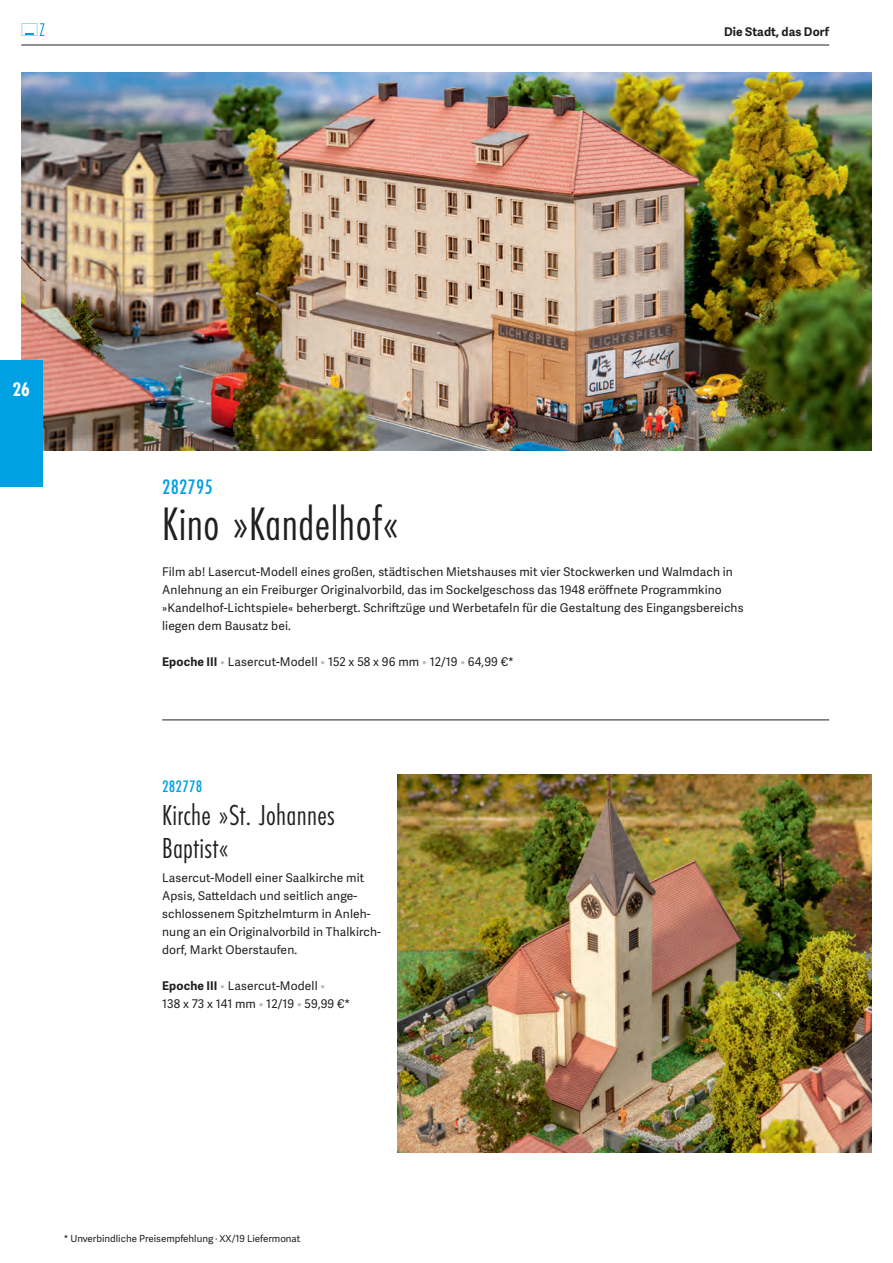
<style>
.page{position:relative;width:893px;height:1263px;background:#fff}
.page>*{position:absolute;margin:0;border:0;box-sizing:border-box;transform-origin:0 0}
.t1{font:48.75px "Futura EF Light Con";letter-spacing:.01em;color:#231f20}
.t2{font:30px/33px "Futura EF Light Con";letter-spacing:.01em;color:#231f20}
.t3{font:21.75px "Futura EF Medium Con";letter-spacing:.01em;color:#00a1e3}
.t4{font:20.25px "Futura EF Bold Con";color:#fff}
.t5{font:17.25px "Futura EF Medium Con";letter-spacing:.01em;color:#00a1e3}
.t6{font:12px/18px "Adelle Sans";letter-spacing:.01em;color:#231f20}
.t7{font:700 12px "Adelle Sans";letter-spacing:.01em;color:#231f20}
.t8{font:9.75px "Adelle Sans";color:#231f20}
.s1{font-weight:700}
.s2{color:#bcbdc0}
</style>
<div class="page">
<hr style="left:21px;top:45px;width:808px;height:1px;background:#231f20">
<hr style="left:162px;top:720px;width:667px;height:1px;background:#231f20">
<img style="left:21px;top:72px;width:851px;height:378px">
<img style="left:397px;top:774px;width:475px;height:378px">
<svg style="left:22px;top:23px;width:23px;height:13px"></svg>
<div style="left:0;top:360px;width:43px;height:126px;background:#00a1e3"></div>
<p class="t7" style="left:724px;top:23px;width:107px">Die Stadt, das Dorf</p>
<h3 class="t4" style="left:13px;top:378px;width:19px">26</h3>
<h3 class="t3" style="left:162px;top:475px;width:52px">282795</h3>
<h1 class="t1" style="left:162px;top:497px;width:238px">Kino »Kandelhof«</h1>
<p class="t6" style="left:162px;top:562px;width:583px">Film ab! Lasercut-Modell eines großen, städtischen Mietshauses mit vier Stockwerken und Walmdach in Anlehnung an ein Freiburger Originalvorbild, das im Sockelgeschoss das 1948 eröffnete Programmkino »Kandelhof-Lichtspiele« beherbergt. Schriftzüge und Werbetafeln für die Gestaltung des Eingangsbereichs liegen dem Bausatz bei.</p>
<p class="t6" style="left:162px;top:652px;width:353px"><span class="s1">Epoche III</span> <span class="s2">•</span> Lasercut-Modell <span class="s2">•</span> 152 x 58 x 96 mm <span class="s2">•</span> 12/19 <span class="s2">•</span> 64,99 €*</p>
<h3 class="t5" style="left:162px;top:777px;width:42px">282778</h3>
<h2 class="t2" style="left:162px;top:799px;width:174px">Kirche »St. Johannes<br>Baptist«</h2>
<p class="t6" style="left:162px;top:868px;width:220px">Lasercut-Modell einer Saalkirche mit Apsis, Satteldach und seitlich ange&shy;schlossenem Spitzhelmturm in Anleh&shy;nung an ein Originalvorbild in Thalkirch&shy;dorf, Markt Oberstaufen.</p>
<p class="t6" style="left:162px;top:976px;width:190px"><span class="s1">Epoche III</span> <span class="s2">•</span> Lasercut-Modell <span class="s2">•<br></span>138 x 73 x 141 mm <span class="s2">•</span> 12/19 <span class="s2">•</span> 59,99 €*</p>
<p class="t8" style="left:64px;top:1232px;width:238px">* Unverbindliche Preisempfehlung · XX/19 Liefermonat</p>
</div>
